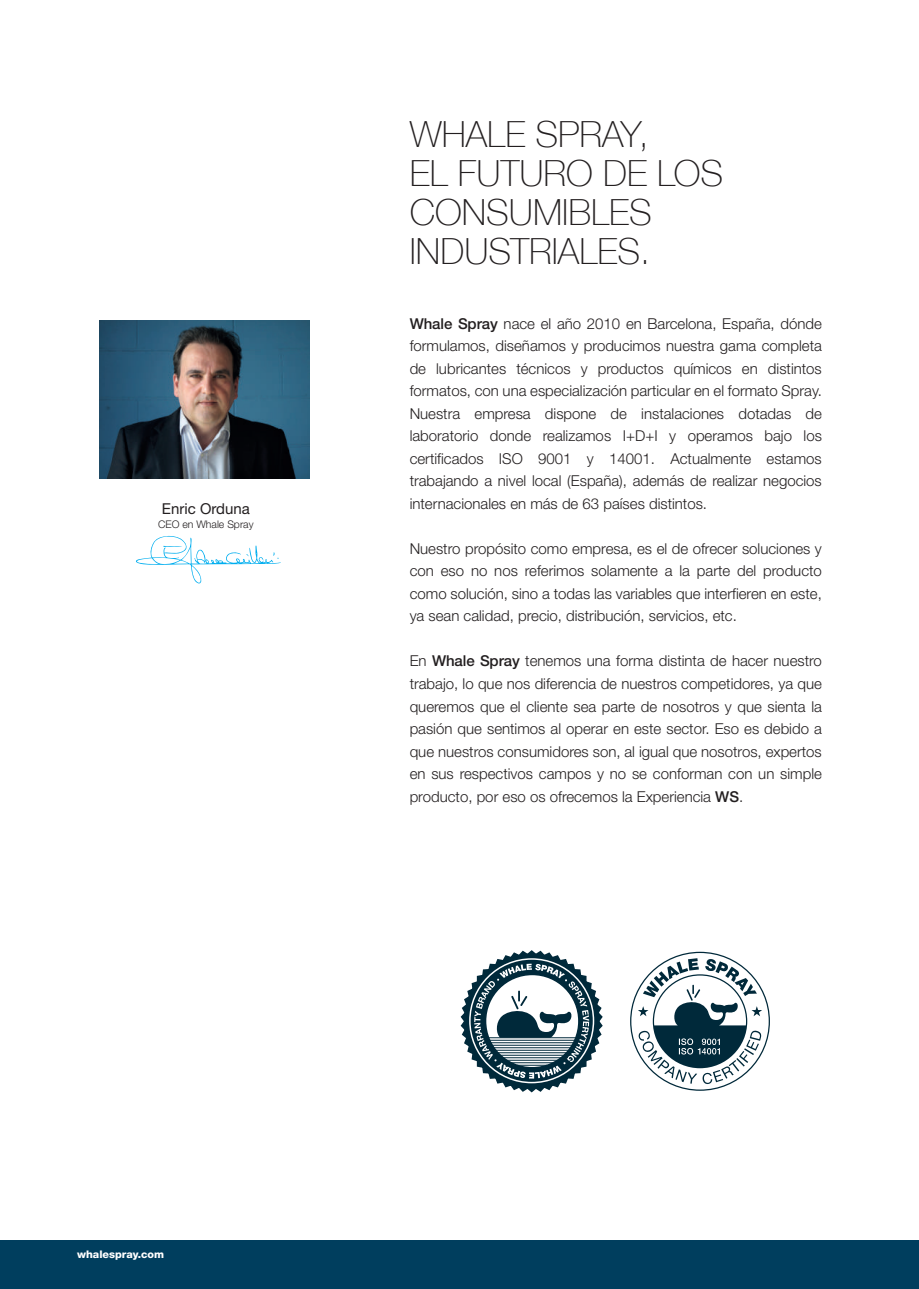
<style>
.page{position:relative;width:919px;height:1289px;background:#fff}
.page>*{position:absolute;margin:0;border:0;box-sizing:border-box;transform-origin:0 0}
.t1{font:100 36px/39px "Helvetica Neue";color:#231f20}
.t2{font:300 15px/22.5px "Helvetica Neue";color:#231f20;text-align:justify}
.t3{font:15px "Helvetica Neue";color:#231f20}
.t4{font:300 10.5px "Helvetica Neue";color:#231f20}
.t5{font:800 10.5px "Helvetica Neue";color:#fff}
.s1{font-weight:500}
</style>
<div class="page">
<svg style="left:460px;top:950px;width:143px;height:143px"></svg>
<hr style="left:488px;top:1037px;width:87px;height:1px;background:#00293a">
<hr style="left:489px;top:1039px;width:85px;height:1px;background:#00293a">
<hr style="left:490px;top:1042px;width:83px;height:1px;background:#00293a">
<hr style="left:492px;top:1044px;width:80px;height:1px;background:#00293a">
<hr style="left:494px;top:1047px;width:76px;height:1px;background:#00293a">
<hr style="left:495px;top:1049px;width:73px;height:1px;background:#00293a">
<hr style="left:498px;top:1052px;width:68px;height:1px;background:#00293a">
<hr style="left:500px;top:1054px;width:63px;height:1px;background:#00293a">
<hr style="left:503px;top:1057px;width:58px;height:1px;background:#00293a">
<hr style="left:506px;top:1059px;width:51px;height:1px;background:#00293a">
<hr style="left:511px;top:1062px;width:42px;height:1px;background:#00293a">
<hr style="left:517px;top:1064px;width:30px;height:1px;background:#00293a">
<svg style="left:630px;top:951px;width:139px;height:139px"></svg>
<svg style="left:136px;top:536px;width:145px;height:47px"></svg>
<div style="left:0;top:1240px;width:918px;height:48px;background:#003e5e"></div>
<img style="left:99px;top:321px;width:211px;height:157px">
<p class="t3" style="left:162px;top:499px;width:89px">Enric Orduna</p>
<p class="t4" style="left:158px;top:518px;width:97px">CEO en Whale Spray</p>
<h1 class="t1" style="left:410px;top:114px;width:315px">WHALE SPRAY,<br>EL FUTURO DE LOS<br>CONSUMIBLES<br>INDUSTRIALES.</h1>
<p class="t2" style="left:409px;top:312px;width:413px"><span class="s1">Whale Spray</span> nace el año 2010 en Barcelona, España, dónde formulamos, diseñamos y producimos nuestra gama completa de lubricantes técnicos y productos químicos en distintos formatos, con una especialización particular en el formato Spray.<br>Nuestra empresa dispone de instalaciones dotadas de laboratorio donde realizamos I+D+I y operamos bajo los certificados ISO 9001 y 14001. Actualmente estamos trabajando a nivel local (España), además de realizar negocios internacionales en más de 63 países distintos.</p>
<p class="t2" style="left:409px;top:537px;width:413px">Nuestro propósito como empresa, es el de ofrecer soluciones y con eso no nos referimos solamente a la parte del producto como solución, sino a todas las variables que interfieren en este, ya sean calidad, precio, distribución, servicios, etc.</p>
<p class="t2" style="left:409px;top:649px;width:413px">En <span class="s1">Whale Spray</span> tenemos una forma distinta de hacer nuestro trabajo, lo que nos diferencia de nuestros competidores, ya que queremos que el cliente sea parte de nosotros y que sienta la pasión que sentimos al operar en este sector. Eso es debido a que nuestros consumidores son, al igual que nosotros, expertos en sus respectivos campos y no se conforman con un simple producto, por eso os ofrecemos la Experiencia <span class="s1">WS</span>.</p>
<p class="t5" style="left:77px;top:1247px;width:88px">whalespray.com</p>
</div>
